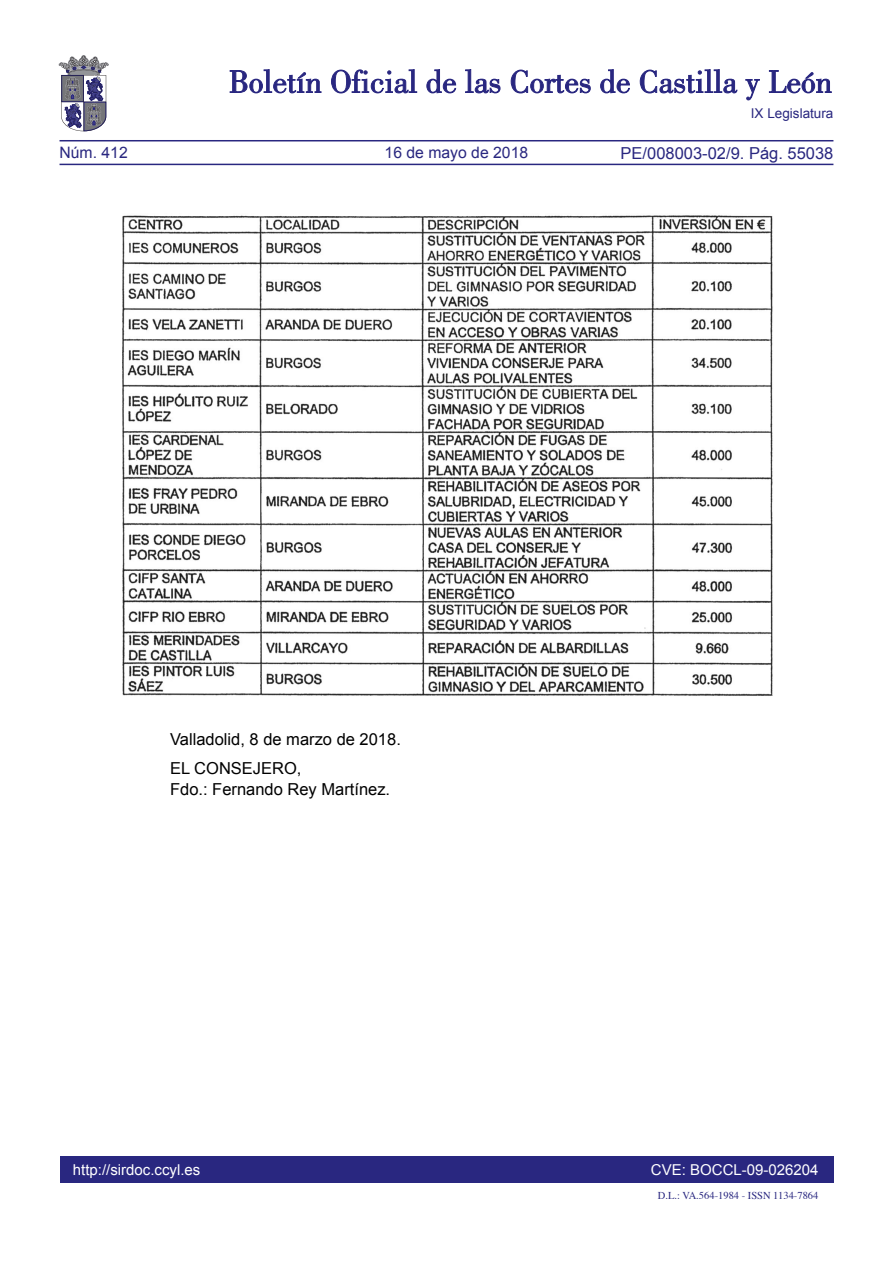
<style>
.page{position:relative;width:893px;height:1263px;background:#fff}
.page>*{position:absolute;margin:0;border:0;box-sizing:border-box;transform-origin:0 0}
.firma{font:16.5px/21px "Arial";color:#000}
.valladolid{font:16.5px "Arial";color:#000}
.t1{font:16.5px "Arial";color:#292780}
.t2{font:15.75px "Arial";color:#292780}
.t3{font:15px "Arial";color:#fff}
.t4{font:13.5px "Arial";color:#292780}
.t5{font:10.5px "Times";color:#292780}
</style>
<div class="page">
<div style="left:60px;top:1157px;width:773px;height:26px;background:#292780"></div>
<hr style="left:60px;top:164px;width:773px;height:1px;background:#292780">
<hr style="left:60px;top:140px;width:773px;height:1px;background:#292780">
<svg style="left:230px;top:69px;width:91px;height:24px"></svg>
<svg style="left:331px;top:69px;width:86px;height:24px"></svg>
<svg style="left:426px;top:69px;width:30px;height:24px"></svg>
<svg style="left:465px;top:69px;width:35px;height:24px"></svg>
<svg style="left:511px;top:70px;width:80px;height:23px"></svg>
<svg style="left:600px;top:69px;width:30px;height:24px"></svg>
<svg style="left:640px;top:69px;width:97px;height:24px"></svg>
<svg style="left:745px;top:79px;width:15px;height:21px"></svg>
<svg style="left:769px;top:70px;width:62px;height:23px"></svg>
<svg style="left:59px;top:55px;width:49px;height:76px"></svg>
<img style="left:122px;top:215px;width:651px;height:481px">
<p class="t2" style="left:60px;top:142px;width:70px">Núm. 412</p>
<p class="t2" style="left:385px;top:142px;width:145px">16 de mayo de 2018</p>
<p class="t4" style="left:751px;top:105px;width:84px">IX Legislatura</p>
<p class="t1" style="left:621px;top:142px;width:214px">PE/008003-02/9. Pág. 55038</p>
<p class="valladolid" style="left:170px;top:728px;width:232px">Valladolid, 8 de marzo de 2018.</p>
<p class="firma" style="left:170px;top:758px;width:222px">EL CONSEJERO,<br>Fdo.: Fernando Rey Martínez.</p>
<p class="t3" style="left:73px;top:1159px;width:129px">http://sirdoc.ccyl.es</p>
<p class="t3" style="left:651px;top:1159px;width:169px">CVE: BOCCL-09-026204</p>
<p class="t5" style="left:658px;top:1185px;width:162px">D.L.: VA.564-1984 - ISSN 1134-7864</p>
</div>
